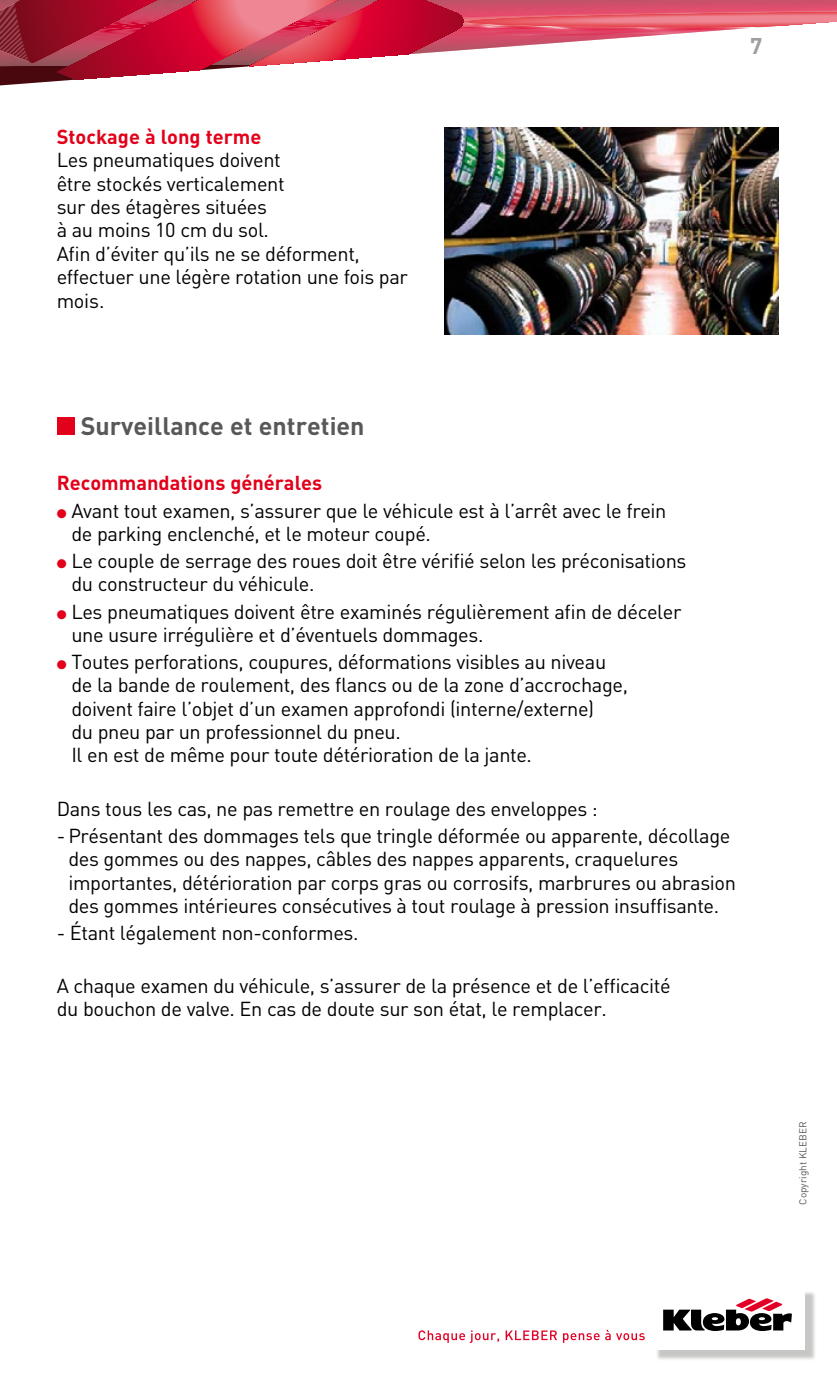
<style>
.page{position:relative;width:837px;height:1382px;background:#fff}
.page>*{position:absolute;margin:0;border:0;box-sizing:border-box;transform-origin:0 0}
.t1{font:700 25px "DIN";color:#58585a}
.t2{font:700 22.5px "DIN";color:#9c9e9f}
.t3{font:20px/23.2px "DIN";letter-spacing:-.02em;color:#000}
.t4{font:700 20px "DIN";color:#e2001a}
.t5{font:10px "DIN";color:#58585a}
.s1{color:#e2001a}
</style>
<div class="page">
<svg style="left:0;top:0;width:836px;height:80px"></svg>
<img style="left:657px;top:1292px;width:158px;height:68px">
<div style="left:650px;top:1285px;width:154px;height:65px;background:#fff"></div>
<svg style="left:663px;top:1298px;width:128px;height:33px"></svg>
<svg style="left:418px;top:1330px;width:81px;height:13px"></svg>
<svg style="left:505px;top:1330px;width:94px;height:13px"></svg>
<svg style="left:605px;top:1330px;width:39px;height:10px"></svg>
<div style="left:57px;top:417px;width:17px;height:18px;background:#e2001a"></div>
<img style="left:444px;top:128px;width:334px;height:207px">
<p class="t4" style="left:57px;top:124px;width:206px">Stockage à long terme</p>
<p class="t3" style="left:57px;top:148px;width:352px">Les pneumatiques doivent<br>être stockés verticalement<br>sur des étagères situées<br>à au moins 10 cm du sol.<br>Afin d’éviter qu’ils ne se déforment, effectuer une légère rotation une fois par mois.</p>
<p class="t2" style="left:750px;top:31px;width:14px">7</p>
<p class="t1" style="left:81px;top:409px;width:285px">Surveillance et entretien</p>
<p class="t4" style="left:57px;top:470px;width:267px">Recommandations générales</p>
<p class="t3" style="left:71px;top:498px;width:596px;text-indent:-15px"><span class="s1">●</span> Avant tout examen, s’assurer que le véhicule est à l’arrêt avec le frein de parking enclenché, et le moteur coupé.</p>
<p class="t3" style="left:71px;top:549px;width:616px;text-indent:-15px"><span class="s1">●</span> Le couple de serrage des roues doit être vérifié selon les préconisations du constructeur du véhicule.</p>
<p class="t3" style="left:71px;top:599px;width:611px;text-indent:-15px"><span class="s1">●</span> Les pneumatiques doivent être examinés régulièrement afin de déceler une usure irrégulière et d’éventuels dommages.</p>
<p class="t3" style="left:71px;top:650px;width:558px;text-indent:-15px"><span class="s1">●</span> Toutes perforations, coupures, déformations visibles au niveau de la bande de roulement, des flancs ou de la zone d’accrochage, doivent faire l’objet d’un examen approfondi (interne/externe)<br>du pneu par un professionnel du pneu.<br>Il en est de même pour toute détérioration de la jante.</p>
<p class="t3" style="left:57px;top:797px;width:542px">Dans tous les cas, ne pas remettre en roulage des enveloppes :</p>
<p class="t3" style="left:68px;top:824px;width:669px;text-indent:-12px">- Présentant des dommages tels que tringle déformée ou apparente, décollage des gommes ou des nappes, câbles des nappes apparents, craquelures importantes, détérioration par corps gras ou corrosifs, marbrures ou abrasion des gommes intérieures consécutives à tout roulage à pression insuffisante.</p>
<p class="t3" style="left:57px;top:920px;width:303px">- Étant légalement non-conformes.</p>
<p class="t3" style="left:57px;top:974px;width:615px">A chaque examen du véhicule, s’assurer de la présence et de l’efficacité du bouchon de valve. En cas de doute sur son état, le remplacer.</p>
<p class="t5" style="left:796px;top:1205px;width:84px;rotate:-90deg">Copyright KLEBER</p>
</div>
